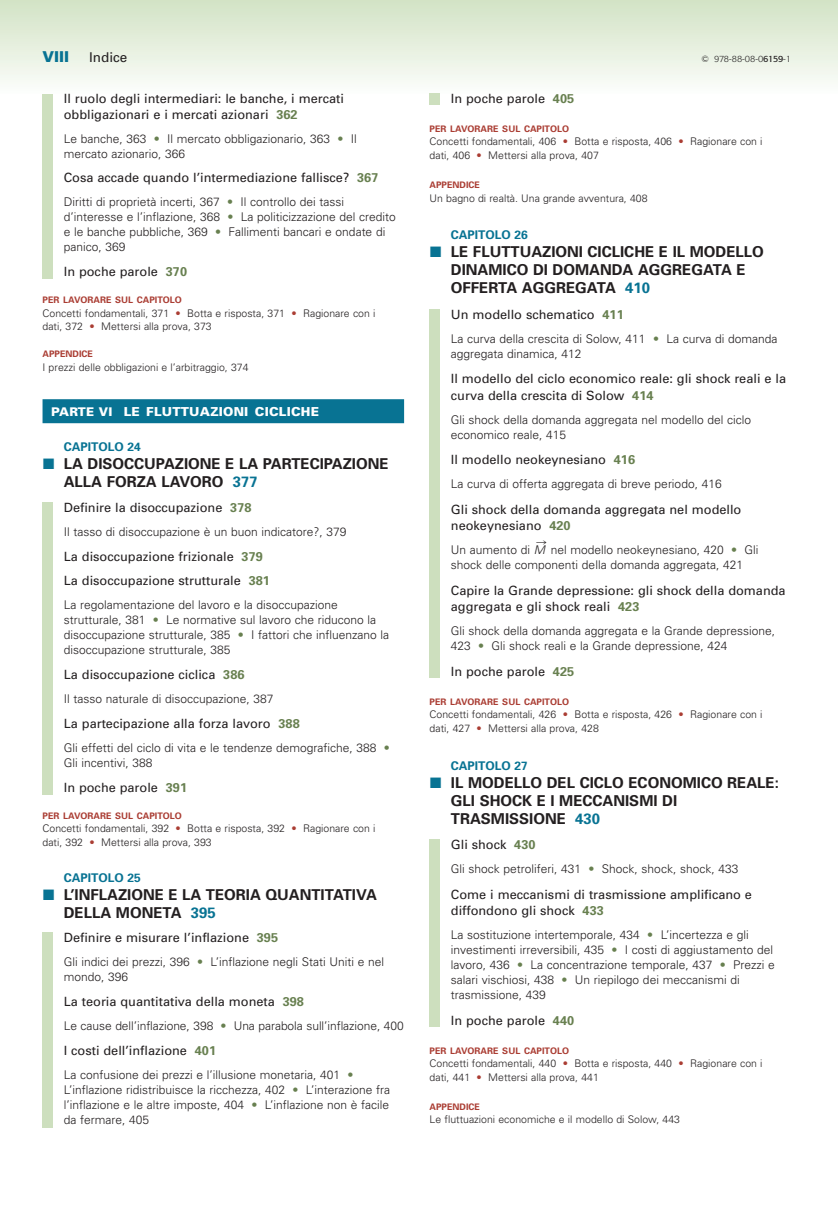
<style>
.page{position:relative;width:838px;height:1212px;background:#fff}
.page>*{position:absolute;margin:0;border:0;box-sizing:border-box;transform-origin:0 0}
.t1{font:700 15px/18px "Univers";color:#231f20}
.t2{font:900 15px "Univers";color:#087393}
.t3{font:13.5px "Univers";color:#231f20}
.t4{font:12.75px/16.5px "Univers";color:#231f20}
.t5{font:900 12.3px "Univers";letter-spacing:.02em;color:#fff}
.t6{font:300 12px/15px "Univers";color:#231f20}
.t7{font:700 12px "Univers";color:#087393}
.t8{font:300 10.5px/13.5px "Univers";color:#231f20}
.t9{font:10.5px "York Arrow";color:#231f20}
.t10{font:700 9px "Univers";color:#aa3d33}
.t11{font:300 9px "Formata";letter-spacing:-.02em;color:#231f20}
.s1{font-weight:400}
.s2{font-weight:700;color:#688050}
.s3{color:#688050}
.s4{color:#aa3d33}
.s5{font-size:12px}
.s6{color:#087393}
.s7{font-style:italic}
</style>
<div class="page">
<div style="left:0;top:0;width:837px;height:94px;background:linear-gradient(to bottom,#d2e2c4,#fcfdfb)"></div>
<div style="left:43px;top:399px;width:361px;height:24px;background:#087393"></div>
<div style="left:43px;top:94px;width:10px;height:185px;background:#cddfbe"></div>
<div style="left:429px;top:94px;width:11px;height:11px;background:#cddfbe"></div>
<div style="left:43px;top:502px;width:10px;height:292px;background:#cddfbe"></div>
<div style="left:429px;top:309px;width:11px;height:369px;background:#cddfbe"></div>
<div style="left:429px;top:839px;width:11px;height:188px;background:#cddfbe"></div>
<div style="left:43px;top:932px;width:10px;height:195px;background:#cddfbe"></div>
<p class="t2" style="left:43px;top:51px;width:28px">VIII</p>
<p class="t3" style="left:89px;top:52px;width:40px">Indice</p>
<p class="t11" style="left:701px;top:55px;width:91px">© 978-88-08-0<span class="s1">6159</span>-1</p>
<p class="t4" style="left:64px;top:91px;width:282px;line-height:15.8px">Il ruolo degli intermediari: le banche, i mercati obbligazionari e i mercati azionari <span class="s2">362</span></p>
<p class="t6" style="left:64px;top:132px;width:295px">Le banche, 363 <span class="s3">•</span> Il mercato obbligazionario, 363 <span class="s3">•</span> Il mercato azionario, 366</p>
<p class="t4" style="left:64px;top:171px;width:316px">Cosa accade quando l’intermediazione fallisce? <span class="s2">367</span></p>
<p class="t6" style="left:64px;top:196px;width:333px">Diritti di proprietà incerti, 367 <span class="s3">•</span> Il controllo dei tassi d’interesse e l’inflazione, 368 <span class="s3">•</span> La politicizzazione del credito e le banche pubbliche, 369 <span class="s3">•</span> Fallimenti bancari e ondate di panico, 369</p>
<p class="t4" style="left:64px;top:264px;width:125px">In poche parole <span class="s2">370</span></p>
<p class="t10" style="left:43px;top:296px;width:141px">PER LAVORARE SUL CAPITOLO</p>
<p class="t8" style="left:43px;top:307px;width:334px">Concetti fondamentali, 371 <span class="s4">•</span> Botta e risposta, 371 <span class="s4">•</span> Ragionare con i dati, 372 <span class="s4">•</span> Mettersi alla prova, 373</p>
<p class="t10" style="left:43px;top:350px;width:52px">APPENDICE</p>
<p class="t8" style="left:43px;top:361px;width:207px">I prezzi delle obbligazioni e l’arbitraggio, 374</p>
<p class="t5" style="left:51px;top:407px;width:269px"><span class="s5">PARTE VI</span> LE FLUTTUAZIONI CICLICHE</p>
<p class="t7" style="left:64px;top:442px;width:79px">CAPITOLO 24</p>
<p class="t1" style="left:64px;top:456px;width:326px">LA DISOCCUPAZIONE E LA PARTECIPAZIONE<br>ALLA FORZA LAVORO <span class="s6">377</span></p>
<p class="t4" style="left:64px;top:500px;width:189px">Definire la disoccupazione <span class="s2">378</span></p>
<p class="t6" style="left:64px;top:525px;width:284px">Il tasso di disoccupazione è un buon indicatore?, 379</p>
<p class="t4" style="left:64px;top:545px;width:208px;line-height:24.8px">La disoccupazione frizionale <span class="s2">379<br></span>La disoccupazione strutturale <span class="s2">381</span></p>
<p class="t6" style="left:64px;top:599px;width:327px">La regolamentazione del lavoro e la disoccupazione strutturale, 381 <span class="s3">•</span> Le normative sul lavoro che riducono la disoccupazione strutturale, 385 <span class="s3">•</span> I fattori che influenzano la disoccupazione strutturale, 385</p>
<p class="t4" style="left:64px;top:667px;width:182px">La disoccupazione ciclica <span class="s2">386</span></p>
<p class="t6" style="left:64px;top:692px;width:211px">Il tasso naturale di disoccupazione, 387</p>
<p class="t4" style="left:64px;top:716px;width:237px">La partecipazione alla forza lavoro <span class="s2">388</span></p>
<p class="t6" style="left:64px;top:741px;width:328px">Gli effetti del ciclo di vita e le tendenze demografiche, 388 <span class="s3">•<br></span>Gli incentivi, 388</p>
<p class="t4" style="left:64px;top:780px;width:125px">In poche parole <span class="s2">391</span></p>
<p class="t10" style="left:43px;top:812px;width:141px">PER LAVORARE SUL CAPITOLO</p>
<p class="t8" style="left:43px;top:822px;width:334px">Concetti fondamentali, 392 <span class="s4">•</span> Botta e risposta, 392 <span class="s4">•</span> Ragionare con i dati, 392 <span class="s4">•</span> Mettersi alla prova, 393</p>
<p class="t7" style="left:64px;top:873px;width:79px">CAPITOLO 25</p>
<p class="t1" style="left:64px;top:886px;width:315px">L’INFLAZIONE E LA TEORIA QUANTITATIVA<br>DELLA MONETA <span class="s6">395</span></p>
<p class="t4" style="left:64px;top:931px;width:216px">Definire e misurare l’inflazione <span class="s2">395</span></p>
<p class="t6" style="left:64px;top:956px;width:322px">Gli indici dei prezzi, 396 <span class="s3">•</span> L’inflazione negli Stati Uniti e nel mondo, 396</p>
<p class="t4" style="left:64px;top:994px;width:242px">La teoria quantitativa della moneta <span class="s2">398</span></p>
<p class="t6" style="left:64px;top:1019px;width:341px">Le cause dell’inflazione, 398 <span class="s3">•</span> Una parabola sull’inflazione, 400</p>
<p class="t4" style="left:64px;top:1043px;width:154px">I costi dell’inflazione <span class="s2">401</span></p>
<p class="t6" style="left:64px;top:1068px;width:328px">La confusione dei prezzi e l’illusione monetaria, 401 <span class="s3">• </span>L’inflazione ridistribuisce la ricchezza, 402 <span class="s3">•</span> L’interazione fra l’inflazione e le altre imposte, 404 <span class="s3">•</span> L’inflazione non è facile da fermare, 405</p>
<p class="t4" style="left:451px;top:91px;width:125px">In poche parole <span class="s2">405</span></p>
<p class="t10" style="left:429px;top:125px;width:141px">PER LAVORARE SUL CAPITOLO</p>
<p class="t8" style="left:429px;top:136px;width:334px">Concetti fondamentali, 406 <span class="s4">•</span> Botta e risposta, 406 <span class="s4">•</span> Ragionare con i dati, 406 <span class="s4">•</span> Mettersi alla prova, 407</p>
<p class="t10" style="left:429px;top:182px;width:52px">APPENDICE</p>
<p class="t8" style="left:429px;top:192px;width:219px">Un bagno di realtà. Una grande avventura, 408</p>
<p class="t7" style="left:451px;top:230px;width:79px">CAPITOLO 26</p>
<p class="t1" style="left:451px;top:244px;width:314px">LE FLUTTUAZIONI CICLICHE E IL MODELLO<br>DINAMICO DI DOMANDA AGGREGATA E<br>OFFERTA AGGREGATA <span class="s6">410</span></p>
<p class="t4" style="left:451px;top:307px;width:174px">Un modello schematico <span class="s2">411</span></p>
<p class="t6" style="left:451px;top:332px;width:328px">La curva della crescita di Solow, 411 <span class="s3">•</span> La curva di domanda aggregata dinamica, 412</p>
<p class="t4" style="left:451px;top:372px;width:337px">Il modello del ciclo economico reale: gli shock reali e la curva della crescita di Solow <span class="s2">414</span></p>
<p class="t6" style="left:451px;top:413px;width:302px">Gli shock della domanda aggregata nel modello del ciclo economico reale, 415</p>
<p class="t4" style="left:451px;top:453px;width:186px">Il modello neokeynesiano <span class="s2">416</span></p>
<p class="t6" style="left:451px;top:477px;width:272px">La curva di offerta aggregata di breve periodo, 416</p>
<p class="t4" style="left:451px;top:502px;width:292px">Gli shock della domanda aggregata nel modello neokeynesiano <span class="s2">420</span></p>
<p class="t6" style="left:451px;top:543px;width:96px">Un aumento di <span class="s7">M</span></p>
<p class="t9" style="left:536px;top:535px;width:12px">y</p>
<p class="t6" style="left:451px;top:543px;width:309px;text-indent:100px">nel modello neokeynesiano, 420 <span class="s3">•</span> Gli shock delle componenti della domanda aggregata, 421</p>
<p class="t4" style="left:451px;top:583px;width:336px">Capire la Grande depressione: gli shock della domanda aggregata e gli shock reali <span class="s2">423</span></p>
<p class="t6" style="left:451px;top:624px;width:326px">Gli shock della domanda aggregata e la Grande depressione,<br>423 <span class="s3">•</span> Gli shock reali e la Grande depressione, 424</p>
<p class="t4" style="left:451px;top:664px;width:125px">In poche parole <span class="s2">425</span></p>
<p class="t10" style="left:429px;top:698px;width:141px">PER LAVORARE SUL CAPITOLO</p>
<p class="t8" style="left:429px;top:709px;width:334px">Concetti fondamentali, 426 <span class="s4">•</span> Botta e risposta, 426 <span class="s4">•</span> Ragionare con i dati, 427 <span class="s4">•</span> Mettersi alla prova, 428</p>
<p class="t7" style="left:451px;top:761px;width:79px">CAPITOLO 27</p>
<p class="t1" style="left:451px;top:774px;width:329px">IL MODELLO DEL CICLO ECONOMICO REALE:<br>GLI SHOCK E I MECCANISMI DI<br>TRASMISSIONE <span class="s6">430</span></p>
<p class="t4" style="left:451px;top:837px;width:86px">Gli shock <span class="s2">430</span></p>
<p class="t6" style="left:451px;top:862px;width:289px">Gli shock petroliferi, 431 <span class="s3">•</span> Shock, shock, shock, 433</p>
<p class="t4" style="left:451px;top:887px;width:303px">Come i meccanismi di trasmissione amplificano e diffondono gli shock <span class="s2">433</span></p>
<p class="t6" style="left:451px;top:928px;width:325px">La sostituzione intertemporale, 434 <span class="s3">•</span> L’incertezza e gli investimenti irreversibili, 435 <span class="s3">•</span> I costi di aggiustamento del lavoro, 436 <span class="s3">•</span> La concentrazione temporale, 437 <span class="s3">•</span> Prezzi e salari vischiosi, 438 <span class="s3">•</span> Un riepilogo dei meccanismi di trasmissione, 439</p>
<p class="t4" style="left:451px;top:1013px;width:125px">In poche parole <span class="s2">440</span></p>
<p class="t10" style="left:429px;top:1047px;width:141px">PER LAVORARE SUL CAPITOLO</p>
<p class="t8" style="left:429px;top:1057px;width:334px">Concetti fondamentali, 440 <span class="s4">•</span> Botta e risposta, 440 <span class="s4">•</span> Ragionare con i dati, 441 <span class="s4">•</span> Mettersi alla prova, 441</p>
<p class="t10" style="left:429px;top:1103px;width:52px">APPENDICE</p>
<p class="t8" style="left:429px;top:1114px;width:252px">Le fluttuazioni economiche e il modello di Solow, 443</p>
</div>
